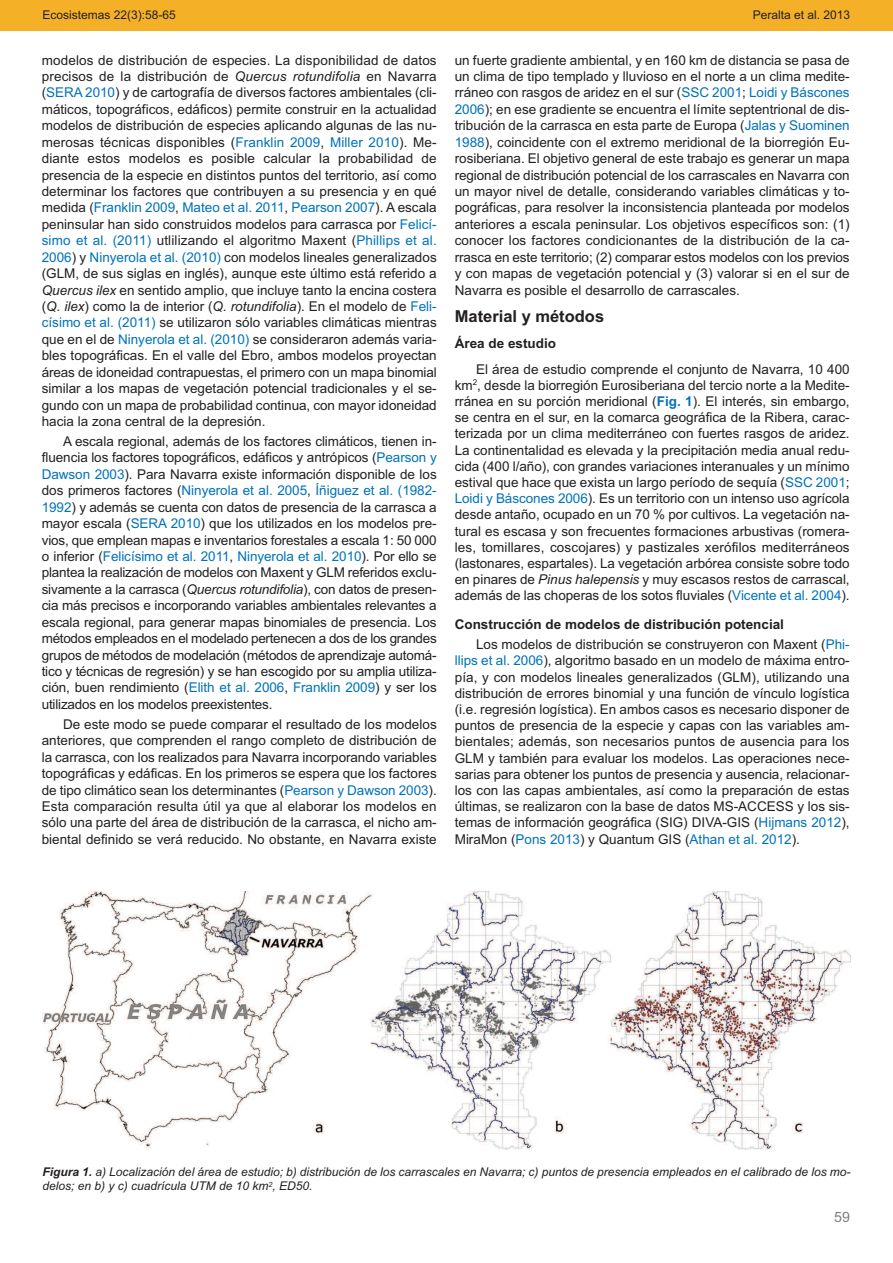
<style>
.page{position:relative;width:893px;height:1263px;background:#fff}
.page>*{position:absolute;margin:0;border:0;box-sizing:border-box;transform-origin:0 0}
.t1{font:700 16.5px "Arial";color:#231f20}
.t2{font:14.25px "Arial";color:#7f7e7c}
.t3{font:13.5px/16.5px "Arial";color:#231f20;text-align:justify}
.t4{font:700 13.5px "Arial";color:#231f20}
.t5{font:italic 12px/14.4px "Arial";color:#231f20}
.t6{font:12px "Arial";color:#231f20}
.s1{font-style:italic}
.s2{color:#0072ba}
.s3{font-weight:700;color:#0072ba}
.s4{font-weight:700}
</style>
<div class="page">
<div style="left:0;top:0;width:893px;height:30px;background:#f4b027"></div>
<img style="left:43px;top:891px;width:807px;height:258px">
<p class="t6" style="left:43px;top:7px;width:135px">Ecosistemas 22(3):58-65</p>
<p class="t6" style="left:753px;top:7px;width:99px">Peralta et al. 2013</p>
<p class="t3" style="left:42px;top:52px;width:396px">modelos de distribución de especies. La disponibilidad de datos precisos de la distribución de <span class="s1">Quercus rotundifolia</span> en Navarra (<span class="s2">SERA 2010</span>) y de cartografía de diversos factores ambientales (cli&shy;máticos, topográficos, edáficos) permite construir en la actualidad modelos de distribución de especies aplicando algunas de las nu&shy;merosas técnicas disponibles (<span class="s2">Franklin 2009</span>, <span class="s2">Miller 2010</span>). Me&shy;diante estos modelos es posible calcular la probabilidad de presencia de la especie en distintos puntos del territorio, así como determinar los factores que contribuyen a su presencia y en qué medida (<span class="s2">Franklin 2009</span>, <span class="s2">Mateo et al. 2011</span>, <span class="s2">Pearson 2007</span>). A escala peninsular han sido construidos modelos para carrasca por <span class="s2">Felicí&shy;simo et al. (2011)</span> utlilizando el algoritmo Maxent (<span class="s2">Phillips et al.<br>2006</span>) y <span class="s2">Ninyerola et al. (2010)</span> con modelos lineales generalizados (GLM, de sus siglas en inglés), aunque este último está referido a <span class="s1">Quercus ilex</span> en sentido amplio, que incluye tanto la encina costera (<span class="s1">Q. ilex</span>) como la de interior (<span class="s1">Q. rotundifolia</span>). En el modelo de <span class="s2">Feli&shy;císimo et al. (2011)</span> se utilizaron sólo variables climáticas mientras que en el de <span class="s2">Ninyerola et al. (2010)</span> se consideraron además varia&shy;bles topográficas. En el valle del Ebro, ambos modelos proyectan áreas de idoneidad contrapuestas, el primero con un mapa binomial similar a los mapas de vegetación potencial tradicionales y el se&shy;gundo con un mapa de probabilidad continua, con mayor idoneidad hacia la zona central de la depresión.</p>
<p class="t3" style="left:42px;top:433px;width:396px;text-indent:21px">A escala regional, además de los factores climáticos, tienen in&shy;fluencia los factores topográficos, edáficos y antrópicos (<span class="s2">Pearson y Dawson 2003</span>). Para Navarra existe información disponible de los dos primeros factores (<span class="s2">Ninyerola et al. 2005</span>, <span class="s2">Íñiguez et al. (1982- 1992</span>) y además se cuenta con datos de presencia de la carrasca a mayor escala (<span class="s2">SERA 2010</span>) que los utilizados en los modelos pre&shy;vios, que emplean mapas e inventarios forestales a escala 1: 50 000 o inferior (<span class="s2">Felicísimo et al. 2011</span>, <span class="s2">Ninyerola et al. 2010</span>). Por ello se plantea la realización de modelos con Maxent y GLM referidos exclu&shy;sivamente a la carrasca (<span class="s1">Quercus rotundifolia</span>), con datos de presen&shy;cia más precisos e incorporando variables ambientales relevantes a escala regional, para generar mapas binomiales de presencia. Los métodos empleados en el modelado pertenecen a dos de los grandes grupos de métodos de modelación (métodos de aprendizaje automá&shy;tico y técnicas de regresión) y se han escogido por su amplia utiliza&shy;ción, buen rendimiento (<span class="s2">Elith et al. 2006</span>, <span class="s2">Franklin 2009</span>) y ser los utilizados en los modelos preexistentes.</p>
<p class="t3" style="left:42px;top:716px;width:396px;text-indent:21px">De este modo se puede comparar el resultado de los modelos anteriores, que comprenden el rango completo de distribución de la carrasca, con los realizados para Navarra incorporando variables topográficas y edáficas. En los primeros se espera que los factores de tipo climático sean los determinantes (<span class="s2">Pearson y Dawson 2003</span>).<br>Esta comparación resulta útil ya que al elaborar los modelos en sólo una parte del área de distribución de la carrasca, el nicho am&shy;biental definido se verá reducido. No obstante, en Navarra existe</p>
<p class="t3" style="left:455px;top:52px;width:396px">un fuerte gradiente ambiental, y en 160 km de distancia se pasa de un clima de tipo templado y lluvioso en el norte a un clima medite&shy;rráneo con rasgos de aridez en el sur (<span class="s2">SSC 2001</span>; <span class="s2">Loidi y Báscones 2006</span>); en ese gradiente se encuentra el límite septentrional de dis&shy;tribución de la carrasca en esta parte de Europa (<span class="s2">Jalas y Suominen 1988</span>), coincidente con el extremo meridional de la biorregión Eu&shy;rosiberiana. El objetivo general de este trabajo es generar un mapa regional de distribución potencial de los carrascales en Navarra con un mayor nivel de detalle, considerando variables climáticas y to&shy;pográficas, para resolver la inconsistencia planteada por modelos anteriores a escala peninsular. Los objetivos específicos son: (1) conocer los factores condicionantes de la distribución de la ca&shy;rrasca en este territorio; (2) comparar estos modelos con los previos y con mapas de vegetación potencial y (3) valorar si en el sur de Navarra es posible el desarrollo de carrascales.</p>
<p class="t1" style="left:455px;top:306px;width:151px">Material y métodos</p>
<p class="t4" style="left:455px;top:336px;width:103px">Área de estudio</p>
<p class="t3" style="left:455px;top:361px;width:396px;text-indent:21px">El área de estudio comprende el conjunto de Navarra, 10 400 km<sup>2</sup>, desde la biorregión Eurosiberiana del tercio norte a la Medite&shy;rránea en su porción meridional (<span class="s3">Fig. 1</span>). El interés, sin embargo, se centra en el sur, en la comarca geográfica de la Ribera, carac&shy;terizada por un clima mediterráneo con fuertes rasgos de aridez.<br>La continentalidad es elevada y la precipitación media anual redu&shy;cida (400 l/año), con grandes variaciones interanuales y un mínimo estival que hace que exista un largo período de sequía (<span class="s2">SSC 2001</span>; <span class="s2">Loidi y Báscones 2006</span>). Es un territorio con un intenso uso agrícola desde antaño, ocupado en un 70 % por cultivos. La vegetación na&shy;tural es escasa y son frecuentes formaciones arbustivas (romera&shy;les, tomillares, coscojares) y pastizales xerófilos mediterráneos (lastonares, espartales). La vegetación arbórea consiste sobre todo en pinares de <span class="s1">Pinus halepensis</span> y muy escasos restos de carrascal, además de las choperas de los sotos fluviales (<span class="s2">Vicente et al. 2004</span>).</p>
<p class="t3" style="left:476px;top:614px;width:375px;line-height:20.4px;text-indent:-21px"><span class="s4">Construcción de modelos de distribución potencial<br></span>Los modelos de distribución se construyeron con Maxent (<span class="s2">Phi-</span></p>
<p class="t3" style="left:455px;top:653px;width:396px"><span class="s2">llips et al. 2006</span>), algoritmo basado en un modelo de máxima entro&shy;pía, y con modelos lineales generalizados (GLM), utilizando una distribución de errores binomial y una función de vínculo logística (i.e. regresión logística). En ambos casos es necesario disponer de puntos de presencia de la especie y capas con las variables am&shy;bientales; además, son necesarios puntos de ausencia para los GLM y también para evaluar los modelos. Las operaciones nece&shy;sarias para obtener los puntos de presencia y ausencia, relacionar&shy;los con las capas ambientales, así como la preparación de estas últimas, se realizaron con la base de datos MS-ACCESS y los sis&shy;temas de información geográfica (SIG) DIVA-GIS (<span class="s2">Hijmans 2012</span>), MiraMon (<span class="s2">Pons 2013</span>) y Quantum GIS (<span class="s2">Athan et al. 2012</span>).</p>
<p class="t5" style="left:43px;top:1164px;width:809px"><span class="s4">Figura 1.</span> a) Localización del área de estudio; b) distribución de los carrascales en Navarra; c) puntos de presencia empleados en el calibrado de los mo&shy;delos; en b) y c) cuadrícula UTM de 10 km<sup>2</sup>, ED50.</p>
<p class="t2" style="left:834px;top:1209px;width:17px">59</p>
</div>
